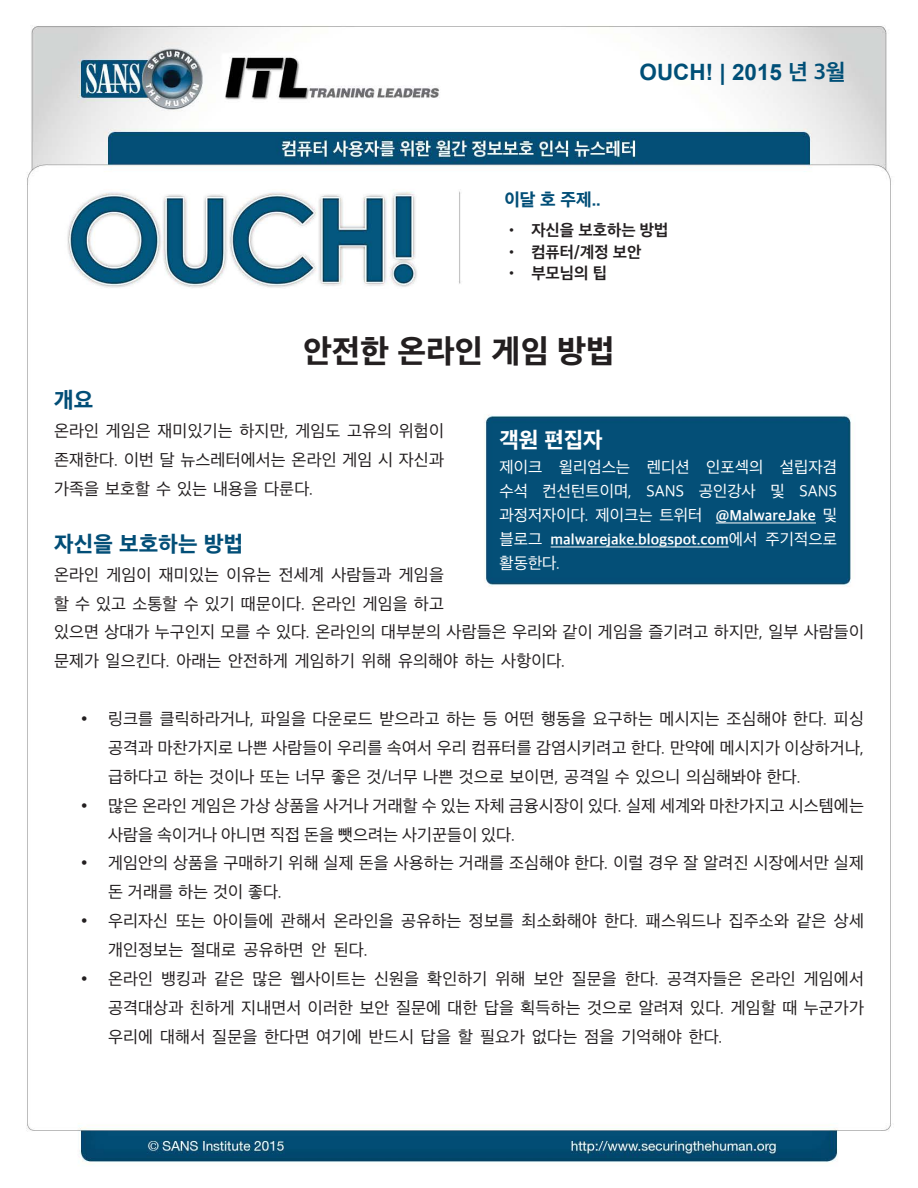
<style>
.page{position:relative;width:918px;height:1188px;background:#fff}
.page>*{position:absolute;margin:0;border:0;box-sizing:border-box;transform-origin:0 0}
.t1{font:800 33px "Apple SD Gothic Neo";color:#231f20}
.t2{font:700 22.5px "Arial";color:#004f77}
.MainText{font:800 22.5px "Apple SD Gothic Neo";letter-spacing:.01em;color:#024e77}
.MainText-2{font:800 22.5px "Apple SD Gothic Neo";color:#fff}
.t3{font:800 18px "Apple SD Gothic Neo";color:#024e77}
.t4{font:18px "Arial";color:#231f20}
.MainText-3{font:17.25px/29px "Apple SD Gothic Neo";letter-spacing:.01em;color:#231f20}
.Guest_Editor{font:16.5px/24px "Apple SD Gothic Neo";color:#fff}
.t5{font:700 16.5px "Apple SD Gothic Neo";color:#231f20}
.Guest_Editor-2{font:700 15px "Apple SD Gothic Neo";color:#fff}
.s1{font-family:"Apple SD Gothic Neo"}
.s2{font-weight:400;font-size:16.5px}
</style>
<div class="page">
<img style="left:26px;top:25px;width:865px;height:1139px">
<hr style="left:716px;top:523px;width:100px;height:1px;background:#fff">
<hr style="left:551px;top:547px;width:178px;height:1px;background:#fff">
<p class="t2" style="left:640px;top:57px;width:207px">OUCH! | 2015 <span class="s1">년 월3</span></p>
<p class="t3" style="left:504px;top:191px;width:98px">이달 호 주제..</p>
<p class="t5" style="left:504px;top:223px;width:16px">•</p>
<p class="t5" style="left:531px;top:223px;width:139px">자신을 보호하는 방법</p>
<p class="t5" style="left:504px;top:245px;width:16px">•</p>
<p class="t5" style="left:531px;top:245px;width:112px">컴퓨터/계정 보안</p>
<p class="t5" style="left:504px;top:266px;width:16px">•</p>
<p class="t5" style="left:531px;top:266px;width:77px">부모님의 팁</p>
<p class="t1" style="left:303px;top:336px;width:313px">안전한 온라인 게임 방법</p>
<p class="MainText" style="left:54px;top:390px;width:41px">개요</p>
<p class="MainText-3" style="left:54px;top:417px;width:392px;text-align:justify">온라인 게임은 재미있기는 하지만, 게임도 고유의 위험이 존재한다. 이번 달 뉴스레터에서는 온라인 게임 시 자신과 가족을 보호할 수 있는 내용을 다룬다.</p>
<p class="MainText" style="left:54px;top:534px;width:191px">자신을 보호하는 방법</p>
<p class="MainText-3" style="left:54px;top:561px;width:812px">온라인 게임이 재미있는 이유는 전세계 사람들과 게임을<br>할 수 있고 소통할 수 있기 때문이다. 온라인 게임을 하고<br>있으면 상대가 누구인지 모를 수 있다. 온라인의 대부분의 사람들은 우리와 같이 게임을 즐기려고 하지만, 일부 사람들이 문제가 일으킨다. 아래는 안전하게 게임하기 위해 유의해야 하는 사항이다.</p>
<p class="MainText-2" style="left:500px;top:430px;width:105px">객원 편집자</p>
<p class="Guest_Editor" style="left:500px;top:457px;width:44px">제이크</p>
<p class="Guest_Editor" style="left:559px;top:457px;width:73px">윌리엄스는</p>
<p class="Guest_Editor" style="left:647px;top:457px;width:44px">렌디션</p>
<p class="Guest_Editor" style="left:706px;top:457px;width:59px">인포섹의</p>
<p class="Guest_Editor" style="left:780px;top:457px;width:59px">설립자겸</p>
<p class="Guest_Editor" style="left:500px;top:481px;width:30px">수석</p>
<p class="Guest_Editor" style="left:543px;top:481px;width:91px">컨선턴트이며,</p>
<p class="Guest_Editor" style="left:699px;top:481px;width:59px">공인강사</p>
<p class="Guest_Editor" style="left:771px;top:481px;width:16px">및</p>
<p class="Guest_Editor" style="left:647px;top:481px;width:39px">SANS</p>
<p class="Guest_Editor" style="left:799px;top:481px;width:39px">SANS</p>
<p class="Guest_Editor-2" style="left:716px;top:509px;width:123px">@MalwareJake <span class="s2">및</span></p>
<p class="Guest_Editor" style="left:500px;top:505px;width:204px">과정저자이다. 제이크는 트위터</p>
<p class="Guest_Editor-2" style="left:551px;top:533px;width:208px">malwarejake.blogspot.com<span class="s2">에서</span></p>
<p class="Guest_Editor" style="left:766px;top:529px;width:73px">주기적으로</p>
<p class="Guest_Editor" style="left:499px;top:529px;width:62px">블로그 활동한다.</p>
<p class="t4" style="left:81px;top:707px;width:8px">•</p>
<p class="t4" style="left:81px;top:794px;width:8px">•</p>
<p class="t4" style="left:81px;top:851px;width:8px">•</p>
<p class="t4" style="left:81px;top:909px;width:8px">•</p>
<p class="t4" style="left:81px;top:967px;width:8px">•</p>
<p class="MainText-3" style="left:108px;top:705px;width:758px">링크를 클릭하라거나, 파일을 다운로드 받으라고 하는 등 어떤 행동을 요구하는 메시지는 조심해야 한다. 피싱</p>
<p class="MainText-3" style="left:108px;top:734px;width:758px">공격과 마찬가지로 나쁜 사람들이 우리를 속여서 우리 컴퓨터를 감염시키려고 한다. 만약에 메시지가 이상하거나, 급하다고 하는 것이나 또는 너무 좋은 것/너무 나쁜 것으로 보이면, 공격일 수 있으니 의심해봐야 한다.</p>
<p class="MainText-3" style="left:108px;top:792px;width:758px">많은 온라인 게임은 가상 상품을 사거나 거래할 수 있는 자체 금융시장이 있다. 실제 세계와 마찬가지고 시스템에는</p>
<p class="MainText-3" style="left:108px;top:821px;width:409px">사람을 속이거나 아니면 직접 돈을 뺏으려는 사기꾼들이 있다.</p>
<p class="MainText-3" style="left:108px;top:850px;width:758px">게임안의 상품을 구매하기 위해 실제 돈을 사용하는 거래를 조심해야 한다. 이럴 경우 잘 알려진 시장에서만 실제</p>
<p class="MainText-3" style="left:108px;top:879px;width:176px">돈 거래를 하는 것이 좋다.</p>
<p class="MainText-3" style="left:108px;top:908px;width:758px">우리자신 또는 아이들에 관해서 온라인을 공유하는 정보를 최소화해야 한다. 패스워드나 집주소와 같은 상세</p>
<p class="MainText-3" style="left:108px;top:936px;width:261px">개인정보는 절대로 공유하면 안 된다.</p>
<p class="MainText-3" style="left:108px;top:965px;width:47px">온라인</p>
<p class="MainText-3" style="left:161px;top:965px;width:47px">뱅킹과</p>
<p class="MainText-3" style="left:214px;top:965px;width:32px">같은</p>
<p class="MainText-3" style="left:253px;top:965px;width:32px">많은</p>
<p class="MainText-3" style="left:291px;top:965px;width:77px">웹사이트는</p>
<p class="MainText-3" style="left:374px;top:965px;width:47px">신원을</p>
<p class="MainText-3" style="left:427px;top:965px;width:62px">확인하기</p>
<p class="MainText-3" style="left:496px;top:965px;width:32px">위해</p>
<p class="MainText-3" style="left:534px;top:965px;width:32px">보안</p>
<p class="MainText-3" style="left:572px;top:965px;width:47px">질문을</p>
<p class="MainText-3" style="left:625px;top:965px;width:36px">한다.</p>
<p class="MainText-3" style="left:667px;top:965px;width:77px">공격자들은</p>
<p class="MainText-3" style="left:751px;top:965px;width:47px">온라인</p>
<p class="MainText-3" style="left:804px;top:965px;width:62px">게임에서</p>
<p class="MainText-3" style="left:108px;top:994px;width:758px">공격대상과 친하게 지내면서 이러한 보안 질문에 대한 답을 획득하는 것으로 알려져 있다. 게임할 때 누군가가 우리에 대해서 질문을 한다면 여기에 반드시 답을 할 필요가 없다는 점을 기억해야 한다.</p>
</div>
